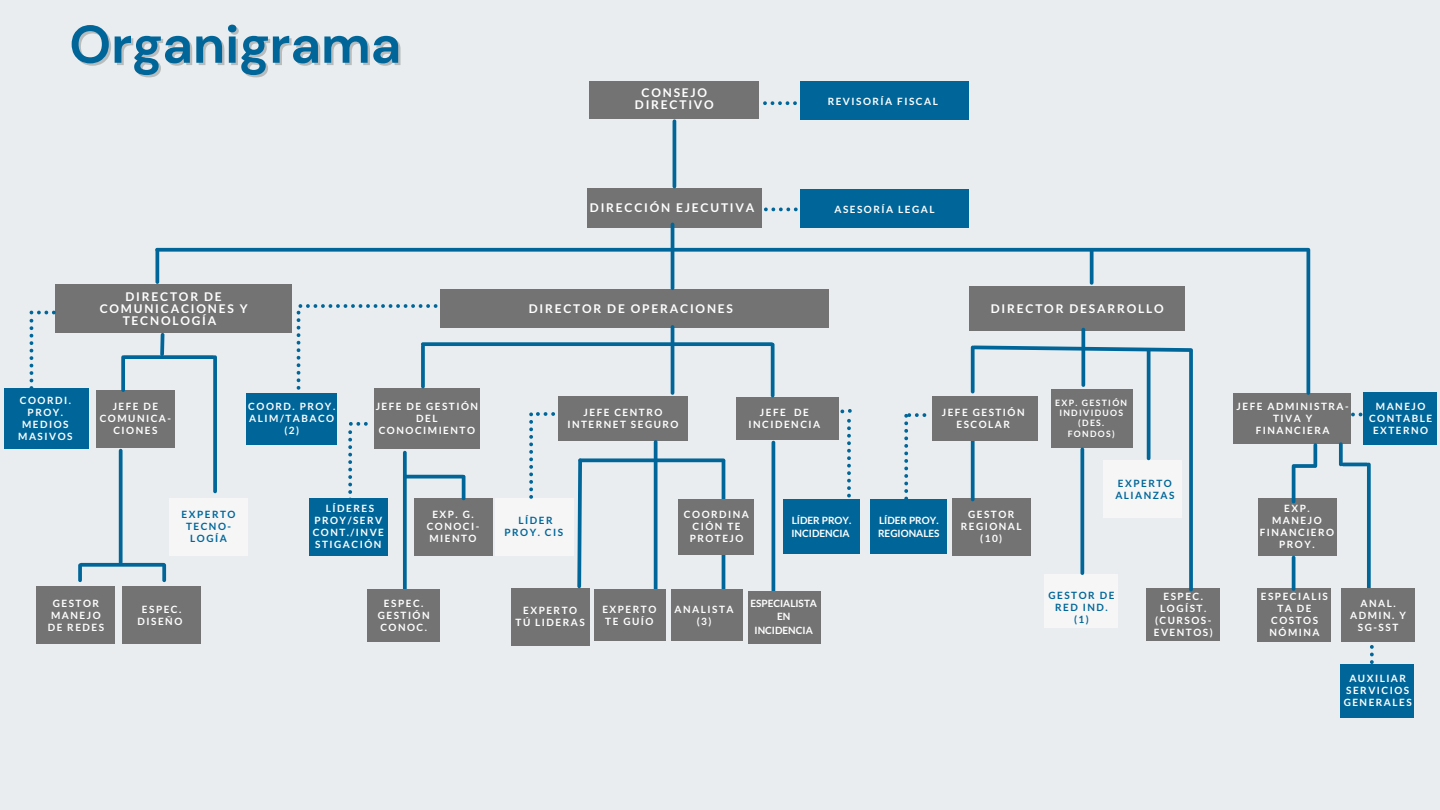
<style>
.page{position:relative;width:1440px;height:810px;background:#e9edef}
.page>*{position:absolute;margin:0;border:0;box-sizing:border-box;transform-origin:0 0}
.t1{font:700 53px "DM Sans";color:#069}
.t2{font:700 12px/12px "Lato";letter-spacing:.15em;color:#fff;text-align:center}
.t3{font:700 10px/12px "Lato";letter-spacing:.15em;color:#fff;text-align:center}
.t4{font:700 10px/13.5px "Lato";color:#fff}
.t5{font:700 10px/12px "Lato";letter-spacing:.15em;color:#069;text-align:center}
.t6{font:700 8.7px/10.2px "Lato";letter-spacing:.15em;color:#fff;text-align:center}
</style>
<div class="page">
<div style="left:55px;top:285px;width:237px;height:48px;background:#737373"></div>
<div style="left:590px;top:81px;width:169px;height:37px;background:#737373"></div>
<div style="left:587px;top:188px;width:175px;height:39px;background:#737373"></div>
<div style="left:374px;top:389px;width:106px;height:59px;background:#737373"></div>
<div style="left:800px;top:82px;width:169px;height:37px;background:#069"></div>
<div style="left:36px;top:587px;width:79px;height:57px;background:#737373"></div>
<div style="left:736px;top:397px;width:103px;height:43px;background:#737373"></div>
<div style="left:800px;top:190px;width:169px;height:37px;background:#069"></div>
<div style="left:440px;top:290px;width:389px;height:37px;background:#737373"></div>
<div style="left:558px;top:397px;width:130px;height:43px;background:#737373"></div>
<div style="left:969px;top:287px;width:215px;height:43px;background:#737373"></div>
<div style="left:783px;top:499px;width:76px;height:55px;background:#069"></div>
<div style="left:4px;top:388px;width:84px;height:61px;background:#069"></div>
<svg style="left:30px;top:311px;width:26px;height:77px"></svg>
<svg style="left:213px;top:357px;width:4px;height:134px"></svg>
<svg style="left:160px;top:333px;width:5px;height:22px"></svg>
<div style="left:122px;top:587px;width:79px;height:57px;background:#737373"></div>
<div style="left:169px;top:498px;width:79px;height:57px;background:#f6f6f6"></div>
<svg style="left:162px;top:565px;width:4px;height:15px"></svg>
<svg style="left:78px;top:565px;width:4px;height:15px"></svg>
<svg style="left:81px;top:563px;width:83px;height:4px"></svg>
<svg style="left:654px;top:442px;width:4px;height:147px"></svg>
<hr style="left:722px;top:461px;width:3px;height:128px;background:#069">
<div style="left:678px;top:499px;width:76px;height:55px;background:#737373"></div>
<svg style="left:584px;top:458px;width:139px;height:4px"></svg>
<div style="left:595px;top:590px;width:71px;height:51px;background:#737373"></div>
<div style="left:671px;top:590px;width:72px;height:51px;background:#737373"></div>
<svg style="left:403px;top:453px;width:4px;height:136px"></svg>
<div style="left:309px;top:498px;width:79px;height:57px;background:#069"></div>
<hr style="left:772px;top:443px;width:3px;height:149px;background:#069">
<svg style="left:437px;top:342px;width:335px;height:4px"></svg>
<hr style="left:671px;top:327px;width:3px;height:66px;background:#069">
<svg style="left:771px;top:345px;width:4px;height:51px"></svg>
<div style="left:952px;top:498px;width:79px;height:57px;background:#737373"></div>
<div style="left:1044px;top:575px;width:74px;height:52px;background:#f6f6f6"></div>
<div style="left:1103px;top:461px;width:79px;height:57px;background:#f6f6f6"></div>
<div style="left:1052px;top:389px;width:81px;height:59px;background:#737373"></div>
<div style="left:1363px;top:392px;width:74px;height:53px;background:#069"></div>
<svg style="left:1081px;top:330px;width:4px;height:55px"></svg>
<svg style="left:1147px;top:354px;width:4px;height:104px"></svg>
<svg style="left:970px;top:344px;width:223px;height:10px"></svg>
<svg style="left:971px;top:441px;width:4px;height:59px"></svg>
<svg style="left:971px;top:347px;width:4px;height:45px"></svg>
<svg style="left:157px;top:248px;width:1151px;height:4px;background:#1472a0"></svg>
<hr style="left:671px;top:224px;width:3px;height:64px;background:#069">
<svg style="left:155px;top:250px;width:4px;height:32px"></svg>
<svg style="left:1090px;top:250px;width:4px;height:33px"></svg>
<svg style="left:763px;top:101px;width:34px;height:4px"></svg>
<svg style="left:764px;top:208px;width:34px;height:3px"></svg>
<svg style="left:125px;top:355px;width:88px;height:4px"></svg>
<div style="left:96px;top:390px;width:79px;height:57px;background:#737373"></div>
<svg style="left:121px;top:357px;width:4px;height:33px"></svg>
<svg style="left:119px;top:451px;width:4px;height:111px"></svg>
<hr style="left:673px;top:121px;width:3px;height:65px;background:#069">
<svg style="left:297px;top:304px;width:140px;height:86px"></svg>
<div style="left:247px;top:393px;width:90px;height:51px;background:#069"></div>
<div style="left:367px;top:589px;width:73px;height:53px;background:#737373"></div>
<hr style="left:406px;top:475px;width:57px;height:3px;background:#069">
<div style="left:414px;top:498px;width:79px;height:57px;background:#737373"></div>
<hr style="left:462px;top:477px;width:3px;height:21px;background:#069">
<div style="left:495px;top:498px;width:79px;height:57px;background:#f6f6f6"></div>
<svg style="left:529px;top:412px;width:26px;height:87px"></svg>
<svg style="left:840px;top:409px;width:12px;height:4px"></svg>
<svg style="left:847px;top:419px;width:4px;height:78px"></svg>
<div style="left:748px;top:591px;width:73px;height:52px;background:#737373"></div>
<div style="left:932px;top:396px;width:106px;height:45px;background:#737373"></div>
<div style="left:870px;top:499px;width:77px;height:55px;background:#069"></div>
<svg style="left:904px;top:413px;width:22px;height:86px"></svg>
<svg style="left:1080px;top:449px;width:4px;height:124px"></svg>
<div style="left:1146px;top:588px;width:73px;height:53px;background:#737373"></div>
<div style="left:1233px;top:394px;width:118px;height:49px;background:#737373"></div>
<hr style="left:1307px;top:250px;width:3px;height:143px;background:#069">
<svg style="left:1351px;top:413px;width:12px;height:3px"></svg>
<div style="left:1258px;top:498px;width:78px;height:57px;background:#737373"></div>
<hr style="left:1292px;top:467px;width:3px;height:35px;background:#069">
<svg style="left:1313px;top:445px;width:4px;height:20px"></svg>
<svg style="left:1294px;top:464px;width:21px;height:4px"></svg>
<svg style="left:1367px;top:464px;width:4px;height:125px"></svg>
<svg style="left:1339px;top:444px;width:4px;height:20px"></svg>
<hr style="left:1343px;top:463px;width:24px;height:3px;background:#069">
<div style="left:1258px;top:589px;width:73px;height:52px;background:#737373"></div>
<hr style="left:1292px;top:558px;width:3px;height:31px;background:#069">
<div style="left:1341px;top:589px;width:73px;height:52px;background:#737373"></div>
<div style="left:1340px;top:665px;width:74px;height:52px;background:#069"></div>
<svg style="left:1370px;top:645px;width:4px;height:19px"></svg>
<svg style="left:348px;top:422px;width:20px;height:76px"></svg>
<svg style="left:1189px;top:351px;width:4px;height:239px"></svg>
<div style="left:511px;top:588px;width:78px;height:57px;background:#737373"></div>
<svg style="left:577px;top:458px;width:7px;height:131px"></svg>
<p class="t1" style="left:69px;top:10px;width:333px">Organigrama</p>
<p class="t2" style="left:125px;top:291px;width:98px">DIRECTOR DE</p>
<p class="t2" style="left:100px;top:303px;width:149px">COMUNICACIONES Y</p>
<p class="t2" style="left:123px;top:315px;width:95px">TECNOLOGÍA</p>
<p class="t3" style="left:18px;top:394px;width:56px">COORDI.<br>PROY.<br>MEDIOS<br>MASIVOS</p>
<p class="t3" style="left:100px;top:400px;width:73px">JEFE DE<br>COMUNICA-<br>CIONES</p>
<p class="t3" style="left:248px;top:400px;width:88px">COORD. PROY.<br>ALIM/TABACO (2)</p>
<p class="t3" style="left:376px;top:400px;width:104px">JEFE DE GESTIÓN<br>DEL</p>
<p class="t3" style="left:379px;top:424px;width:98px">CONOCIMIENTO</p>
<p class="t2" style="left:635px;top:86px;width:80px">CONSEJO<br>DIRECTIVO</p>
<p class="t3" style="left:828px;top:95px;width:112px">REVISORÍA FISCAL</p>
<p class="t2" style="left:590px;top:202px;width:166px">DIRECCIÓN EJECUTIVA</p>
<p class="t3" style="left:834px;top:203px;width:102px">ASESORÍA LEGAL</p>
<p class="t2" style="left:529px;top:303px;width:206px">DIRECTOR DE OPERACIONES</p>
<p class="t3" style="left:567px;top:406px;width:113px">JEFE CENTRO<br>INTERNET SEGURO</p>
<p class="t3" style="left:749px;top:406px;width:73px">JEFE DE<br>INCIDENCIA</p>
<p class="t2" style="left:991px;top:303px;width:174px">DIRECTOR DESARROLLO</p>
<p class="t3" style="left:942px;top:406px;width:84px">JEFE GESTIÓN<br>ESCOLAR</p>
<p class="t6" style="left:1055px;top:398px;width:73px">EXP. GESTIÓN<br>INDIVIDUOS (DES.<br>FONDOS)</p>
<p class="t3" style="left:1369px;top:400px;width:65px">MANEJO<br>CONTABLE<br>EXTERNO</p>
<p class="t3" style="left:1237px;top:400px;width:114px">JEFE ADMINISTRA-<br>TIVA Y<br>FINANCIERA</p>
<p class="t5" style="left:1115px;top:477px;width:61px;text-align:left">EXPERTO<br>ALIANZAS</p>
<p class="t3" style="left:48px;top:597px;width:58px">GESTOR<br>MANEJO<br>DE REDES</p>
<p class="t3" style="left:313px;top:503px;width:73px">LÍDERES<br>PROY/SERV<br>CONT./INVE<br>STIGACIÓN</p>
<p class="t3" style="left:961px;top:509px;width:62px">GESTOR<br>REGIONAL (10)</p>
<p class="t5" style="left:182px;top:509px;width:55px">EXPERTO<br>TECNO-<br>LOGÍA</p>
<p class="t3" style="left:684px;top:509px;width:66px">COORDINA<br>CIÓN TE<br>PROTEJO</p>
<p class="t3" style="left:427px;top:509px;width:54px">EXP. G.<br>CONOCI-<br>MIENTO</p>
<p class="t5" style="left:504px;top:515px;width:60px">LÍDER<br>PROY. CIS</p>
<p class="t4" style="left:792px;top:513px;width:61px">LÍDER PROY.<br>INCIDENCIA</p>
<p class="t4" style="left:878px;top:513px;width:63px">LÍDER PROY.<br>REGIONALES</p>
<p class="t3" style="left:138px;top:603px;width:46px">ESPEC.<br>DISEÑO</p>
<p class="t3" style="left:378px;top:597px;width:53px">ESPEC.<br>GESTIÓN<br>CONOC.</p>
<p class="t3" style="left:516px;top:605px;width:71px">EXPERTO<br>TÚ LIDERAS</p>
<p class="t3" style="left:602px;top:603px;width:55px;text-align:left">EXPERTO<br>TE GUÍO</p>
<p class="t3" style="left:675px;top:603px;width:60px">ANALISTA (3)</p>
<p class="t4" style="left:750px;top:596px;width:68px;text-align:center">ESPECIALISTA<br>EN<br>INCIDENCIA</p>
<p class="t5" style="left:1049px;top:589px;width:67px">GESTOR DE<br>RED IND. (1)</p>
<p class="t3" style="left:1154px;top:590px;width:60px">ESPEC.<br>LOGÍST. (CURSOS-<br>EVENTOS)</p>
<p class="t3" style="left:1260px;top:503px;width:76px">EXP.<br>MANEJO<br>FINANCIERO<br>PROY.</p>
<p class="t3" style="left:1261px;top:590px;width:69px">ESPECIALIS<br>TA DE<br>COSTOS<br>NÓMINA</p>
<p class="t3" style="left:1350px;top:597px;width:57px">ANAL.<br>ADMIN. Y<br>SG-SST</p>
<p class="t3" style="left:1344px;top:672px;width:70px">AUXILIAR<br>SERVICIOS<br>GENERALES</p>
</div>
